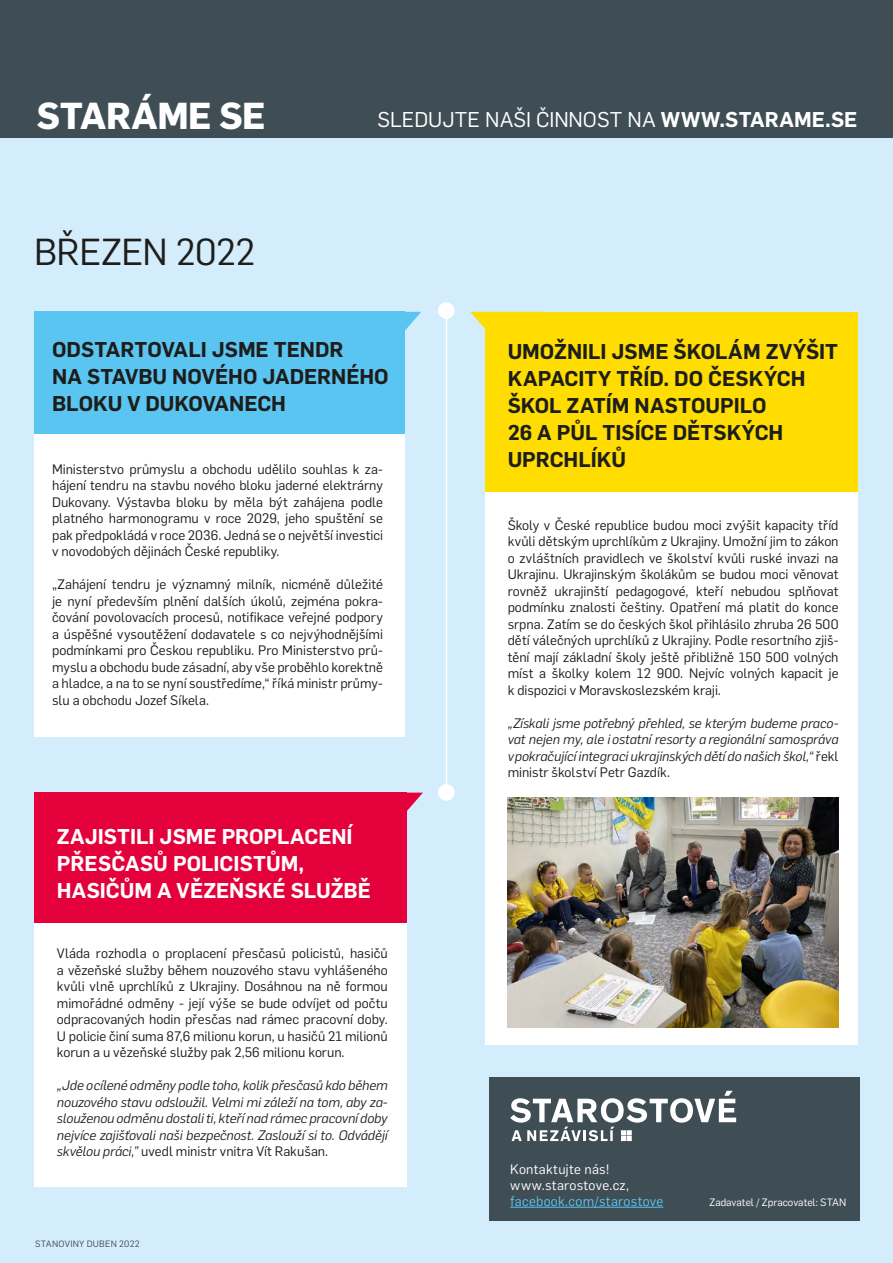
<style>
.page{position:relative;width:893px;height:1263px;background:#d4edfc}
.page>*{position:absolute;margin:0;border:0;box-sizing:border-box;transform-origin:0 0}
.t1{font:36.9px "Flama";letter-spacing:-.015em;color:#1d1d1b}
.t2{font:700 36.9px "Flama";letter-spacing:-.01em;color:#fff}
.t3{font:600 21px/27px "Flama";letter-spacing:-.005em;color:#1d1d1b}
.t4{font:600 21px/27px "Flama";color:#fff}
.t5{font:21px "Flama";color:#fff}
.t6{font:13.5px/16.5px "Flama";color:#1d1d1b;text-align:justify}
.t7{font:italic 13.5px/16.5px "Flama";letter-spacing:-.01em;color:#1d1d1b;text-align:justify}
.t8{font:13.5px/16.2px "Flama";letter-spacing:.025em;color:#fff}
.t9{font:13.5px "Flama";letter-spacing:.025em;color:#5bc5f2}
.t10{font:10.5px "Flama";color:#fff}
.t11{font:9px "Flama";letter-spacing:.03em;color:#3f4e55}
.s1{font-weight:600}
.s2{font-style:normal}
</style>
<div class="page">
<div style="left:34px;top:346px;width:371px;height:391px;background:#fff"></div>
<hr style="left:446px;top:311px;width:1px;height:481px;background:#fff">
<div style="left:34px;top:311px;width:371px;height:123px;background:#5bc5f2"></div>
<svg style="left:405px;top:312px;width:16px;height:19px"></svg>
<svg style="left:470px;top:312px;width:15px;height:17px"></svg>
<div style="left:485px;top:359px;width:373px;height:685px;background:#fff"></div>
<div style="left:485px;top:312px;width:373px;height:179px;background:#fd0"></div>
<div style="left:438px;top:784px;width:17px;height:17px;background:#fff;border-radius:50%"></div>
<div style="left:0;top:0;width:893px;height:138px;background:#3f4e55"></div>
<svg style="left:407px;top:793px;width:16px;height:18px"></svg>
<div style="left:34px;top:823px;width:373px;height:364px;background:#fff"></div>
<div style="left:35px;top:793px;width:372px;height:130px;background:#e4003a"></div>
<div style="left:438px;top:302px;width:17px;height:17px;background:#fff;border-radius:50%"></div>
<div style="left:489px;top:1077px;width:371px;height:143px;background:#3f4e55"></div>
<svg style="left:510px;top:1091px;width:226px;height:50px"></svg>
<hr style="left:510px;top:1207px;width:153px;height:1px;background:#5bc5f2">
<img style="left:508px;top:798px;width:330px;height:229px">
<h1 class="t2" style="left:37px;top:89px;width:230px">STARÁME SE</h1>
<h1 class="t1" style="left:34px;top:226px;width:222px">BŘEZEN 2022</h1>
<h2 class="t5" style="left:378px;top:106px;width:481px">SLEDUJTE NAŠI ČINNOST NA <span class="s1">WWW.STARAME.SE</span></h2>
<h2 class="t3" style="left:52px;top:335px;width:338px">ODSTARTOVALI JSME TENDR<br>NA STAVBU NOVÉHO JADERNÉHO<br>BLOKU V DUKOVANECH</h2>
<p class="t6" style="left:52px;top:460px;width:332px">Ministerstvo průmyslu a obchodu udělilo souhlas k za&shy;hájení tendru na stavbu nového bloku jaderné elektrárny Dukovany. Výstavba bloku by měla být zahájena podle platného harmonogramu v roce 2029, jeho spuštění se pak předpokládá v roce 2036. Jedná se o největší investici v novodobých dějinách České republiky.</p>
<p class="t6" style="left:52px;top:576px;width:332px">„Zahájení tendru je významný milník, nicméně důležité je nyní především plnění dalších úkolů, zejména pokra&shy;čování povolovacích procesů, notifikace veřejné podpory a úspěšné vysoutěžení dodavatele s co nejvýhodnějšími podmínkami pro Českou republiku. Pro Ministerstvo prů&shy;myslu a obchodu bude zásadní, aby vše proběhlo korektně a hladce, a na to se nyní soustředíme,“ říká ministr průmy&shy;slu a obchodu Jozef Síkela.</p>
<h2 class="t4" style="left:57px;top:822px;width:316px">ZAJISTILI JSME PROPLACENÍ<br>PŘESČASŮ POLICISTŮM,<br>HASIČŮM A VĚZEŇSKÉ SLUŽBĚ</h2>
<p class="t6" style="left:57px;top:944px;width:332px">Vláda rozhodla o proplacení přesčasů policistů, hasičů a vězeňské služby během nouzového stavu vyhlášeného kvůli vlně uprchlíků z Ukrajiny. Dosáhnou na ně formou mimořádné odměny - její výše se bude odvíjet od počtu odpracovaných hodin přesčas nad rámec pracovní doby.<br>U policie činí suma 87,6 milionu korun, u hasičů 21 milionů korun a u vězeňské služby pak 2,56 milionu korun.</p>
<p class="t7" style="left:57px;top:1076px;width:332px">„Jde o cílené odměny podle toho, kolik přesčasů kdo během nouzového stavu odsloužil. Velmi mi záleží na tom, aby za&shy;slouženou odměnu dostali ti, kteří nad rámec pracovní doby nejvíce zajišťovali naši bezpečnost. Zaslouží si to. Odvádějí skvělou práci,” <span class="s2">uvedl ministr vnitra Vít Rakušan.</span></p>
<p class="t11" style="left:35px;top:1238px;width:106px">STANOVINY DUBEN 2022</p>
<h2 class="t3" style="left:508px;top:337px;width:332px">UMOŽNILI JSME ŠKOLÁM ZVÝŠIT<br>KAPACITY TŘÍD. DO ČESKÝCH<br>ŠKOL ZATÍM NASTOUPILO<br>26 A PŮL TISÍCE DĚTSKÝCH<br>UPRCHLÍKŮ</h2>
<p class="t6" style="left:508px;top:516px;width:332px">Školy v České republice budou moci zvýšit kapacity tříd kvůli dětským uprchlíkům z Ukrajiny. Umožní jim to zákon o zvláštních pravidlech ve školství kvůli ruské invazi na Ukrajinu. Ukrajinským školákům se budou moci věnovat rovněž ukrajinští pedagogové, kteří nebudou splňovat podmínku znalosti češtiny. Opatření má platit do konce srpna. Zatím se do českých škol přihlásilo zhruba 26 500 dětí válečných uprchlíků z Ukrajiny. Podle resortního zjiš&shy;tění mají základní školy ještě přibližně 150 500 volných míst a školky kolem 12 900. Nejvíc volných kapacit je k dispozici v Moravskoslezském kraji.</p>
<p class="t7" style="left:508px;top:714px;width:332px">„Získali jsme potřebný přehled, se kterým budeme praco&shy;vat nejen my, ale i ostatní resorty a regionální samospráva v pokračující integraci ukrajinských dětí do našich škol,“ <span class="s2">řekl ministr školství Petr Gazdík.</span></p>
<p class="t8" style="left:510px;top:1160px;width:120px">Kontaktujte nás! www.starostove.cz,</p>
<p class="t9" style="left:510px;top:1192px;width:155px">facebook.com/starostove</p>
<p class="t10" style="left:709px;top:1195px;width:139px">Zadavatel / Zpracovatel: STAN</p>
</div>
